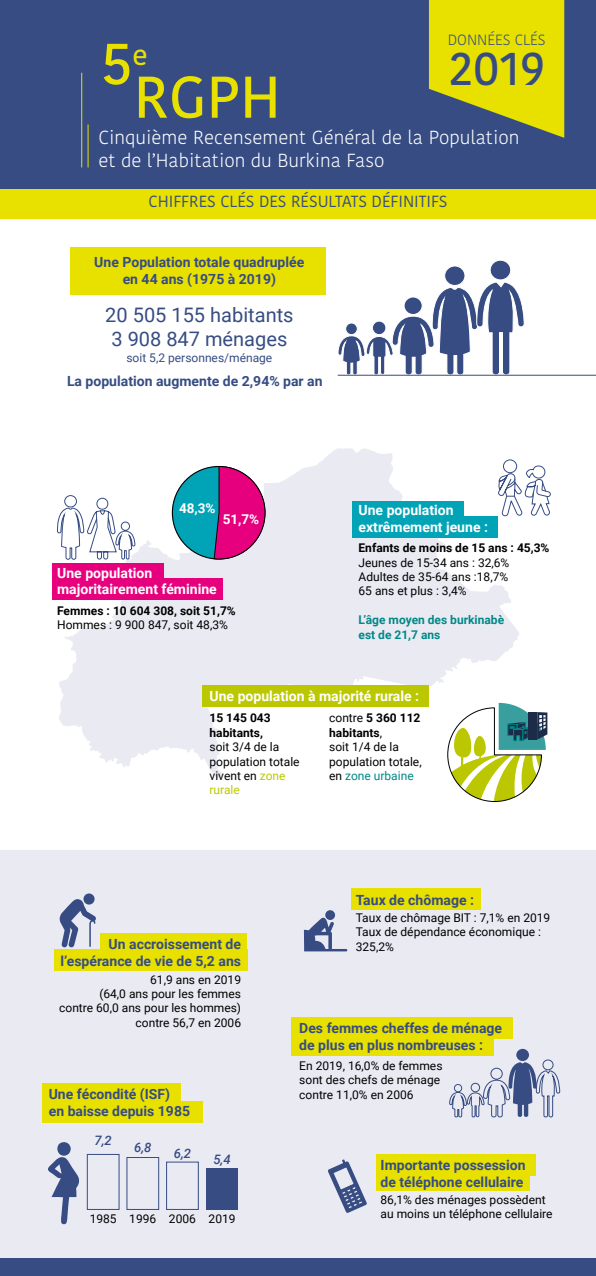
<style>
.page{position:relative;width:596px;height:1276px;background:#fff}
.page>*{position:absolute;margin:0;border:0;box-sizing:border-box;transform-origin:0 0}
.t1{font:500 58.6px "Kohinoor Devanagari";color:#e8e100}
.t2{font:500 46.6px "Kohinoor Devanagari";color:#364c83}
.t3{font:20px/24px "Roboto";color:#364c83;text-align:center}
.t4{font:300 18.8px/22.6px "Kohinoor Devanagari";color:#fff}
.t5{font:16.1px "Kohinoor Devanagari";color:#364c83}
.t6{font:300 14.8px "Kohinoor Devanagari";color:#364c83}
.t7{font:700 14px/16.8px "Roboto";color:#364c83}
.t8{font:700 14px/16.8px "Roboto";color:#fff}
.t9{font:700 13.5px "Roboto";color:#fff}
.t10{font:italic 500 13px "Roboto";color:#364c83}
.t11{font:12px/14.4px "Roboto";color:#000}
.t12{font:700 12px/14.4px "Roboto";color:#000}
.t13{font:700 12px/14.4px "Roboto";color:#008987}
.t14{font:12px "Roboto";color:#364c83}
.s1{color:#bbc801}
.s2{font-weight:700}
.s3{color:#008987}
</style>
<div class="page">
<div style="left:0;top:0;width:595px;height:218px;background:#364c83"></div>
<div style="left:70px;top:247px;width:255px;height:48px;background:#e8e100"></div>
<div style="left:0;top:189px;width:595px;height:29px;background:#e8e100"></div>
<svg style="left:429px;top:0;width:135px;height:138px"></svg>
<div style="left:0;top:850px;width:595px;height:426px;background:#eaeaf3"></div>
<svg style="left:59px;top:448px;width:460px;height:330px;fill:#eaeaf3"></svg>
<hr style="left:87px;top:124px;width:1px;height:43px;background:#e8e100">
<hr style="left:81px;top:73px;width:1px;height:94px;background:#e8e100">
<svg style="left:338px;top:260px;width:186px;height:115px"></svg>
<svg style="left:57px;top:495px;width:78px;height:116px"></svg>
<div style="left:97px;top:498px;width:11px;height:11px;background:#fff;border-radius:50%"></div>
<div style="left:96px;top:498px;width:12px;height:11px;border:1px solid #364c83;border-radius:50%"></div>
<svg style="left:497px;top:455px;width:53px;height:62px"></svg>
<svg style="left:449px;top:1049px;width:111px;height:116px"></svg>
<svg style="left:59px;top:893px;width:37px;height:54px"></svg>
<div style="left:325px;top:910px;width:10px;height:10px;background:#364c83;border-radius:50%"></div>
<svg style="left:304px;top:917px;width:43px;height:34px"></svg>
<div style="left:351px;top:888px;width:129px;height:22px;background:#e8e100"></div>
<div style="left:100px;top:932px;width:147px;height:22px;background:#e8e100"></div>
<div style="left:52px;top:563px;width:112px;height:22px;background:#e6007d"></div>
<div style="left:351px;top:501px;width:112px;height:22px;background:#00a4b6"></div>
<div style="left:202px;top:685px;width:227px;height:22px;background:#bbc801"></div>
<div style="left:351px;top:516px;width:146px;height:22px;background:#00a4b6"></div>
<div style="left:52px;top:578px;width:171px;height:22px;background:#e6007d"></div>
<div style="left:291px;top:1017px;width:220px;height:22px;background:#e8e100"></div>
<div style="left:42px;top:1083px;width:138px;height:22px;background:#e8e100"></div>
<div style="left:376px;top:1154px;width:159px;height:22px;background:#e8e100"></div>
<div style="left:376px;top:1169px;width:154px;height:22px;background:#e8e100"></div>
<div style="left:42px;top:1101px;width:160px;height:22px;background:#e8e100"></div>
<div style="left:291px;top:1034px;width:202px;height:22px;background:#e8e100"></div>
<div style="left:54px;top:949px;width:193px;height:22px;background:#e8e100"></div>
<svg style="left:48px;top:1142px;width:31px;height:82px"></svg>
<div style="left:87px;top:1154px;width:32px;height:55px;border:1px solid #364c83"></div>
<div style="left:127px;top:1157px;width:32px;height:52px;border:1px solid #364c83"></div>
<div style="left:166px;top:1161px;width:32px;height:48px;border:1px solid #364c83"></div>
<div style="left:206px;top:1168px;width:32px;height:41px;background:#364c83"></div>
<div style="left:172px;top:466px;width:93px;height:93px;background:#00a4b6;border-radius:50%"></div>
<svg style="left:213px;top:466px;width:52px;height:94px"></svg>
<svg style="left:447px;top:703px;width:100px;height:99px"></svg>
<div style="left:0;top:1258px;width:595px;height:18px;background:#364c83"></div>
<hr style="left:337px;top:375px;width:258px;height:1px;background:#364c83">
<svg style="left:328px;top:1159px;width:39px;height:54px"></svg>
<p class="t6" style="left:447px;top:31px;width:99px">DONNÉES CLÉS</p>
<h1 class="t1" style="left:101px;top:30px;width:49px">5<sup>e</sup></h1>
<h2 class="t2" style="left:449px;top:42px;width:98px">2019</h2>
<h1 class="t1" style="left:133px;top:63px;width:149px">RGPH</h1>
<h3 class="t4" style="left:98px;top:126px;width:422px">Cinquième Recensement Général de la Population et de l’Habitation du Burkina Faso</h3>
<h3 class="t5" style="left:148px;top:192px;width:300px">CHIFFRES CLÉS DES RÉSULTATS DÉFINITIFS</h3>
<p class="t7" style="left:94px;top:253px;width:211px;text-align:center">Une Population totale quadruplée en 44 ans (1975 à 2019)</p>
<h3 class="t3" style="left:105px;top:302px;width:190px">20 505 155 habitants<br>3 908 847 ménages</h3>
<p class="t14" style="left:126px;top:350px;width:147px">soit 5,2 personnes/ménage</p>
<p class="t7" style="left:67px;top:372px;width:257px">La population augmente de 2,94% par an</p>
<p class="t9" style="left:179px;top:499px;width:38px">48,3%</p>
<p class="t9" style="left:222px;top:509px;width:38px">51,7%</p>
<p class="t8" style="left:57px;top:564px;width:161px">Une population majoritairement féminine</p>
<p class="t12" style="left:57px;top:602px;width:180px">Femmes : 10 604 308, soit 51,7%</p>
<p class="t11" style="left:57px;top:617px;width:172px">Hommes : 9 900 847, soit 48,3%</p>
<p class="t8" style="left:358px;top:501px;width:131px">Une population extrêmement jeune :</p>
<p class="t12" style="left:358px;top:540px;width:192px">Enfants de moins de 15 ans : 45,3%</p>
<p class="t11" style="left:358px;top:554px;width:152px;text-align:justify">Jeunes de 15-34 ans : 32,6% Adultes de 35-64 ans :18,7% 65 ans et plus : 3,4%</p>
<p class="t13" style="left:358px;top:612px;width:147px">L’âge moyen des burkinabè est de 21,7 ans</p>
<p class="t8" style="left:209px;top:687px;width:211px">Une population à majorité rurale :</p>
<p class="t12" style="left:209px;top:710px;width:63px">15 145 043 habitants,</p>
<p class="t11" style="left:209px;top:739px;width:92px">soit 3/4 de la population totale vivent en <span class="s1">zone rurale</span></p>
<p class="t11" style="left:329px;top:710px;width:94px">contre <span class="s2">5 360 112 habitants</span>,<br>soit 1/4 de la population totale, en <span class="s3">zone urbaine</span></p>
<p class="t7" style="left:355px;top:890px;width:120px">Taux de chômage :</p>
<p class="t11" style="left:355px;top:910px;width:196px">Taux de chômage BIT : 7,1% en 2019<br>Taux de dépendance économique :</p>
<p class="t7" style="left:109px;top:935px;width:134px">Un accroissement de</p>
<p class="t11" style="left:355px;top:938px;width:40px">325,2%</p>
<p class="t7" style="left:61px;top:952px;width:182px">l’espérance de vie de 5,2 ans</p>
<p class="t11" style="left:59px;top:971px;width:183px;text-align:right">61,9 ans en 2019<br>(64,0 ans pour les femmes<br>contre 60,0 ans pour les hommes) contre 56,7 en 2006</p>
<p class="t7" style="left:299px;top:1019px;width:204px">Des femmes cheffes de ménage de plus en plus nombreuses :</p>
<p class="t11" style="left:299px;top:1058px;width:145px">En 2019, 16,0% de femmes sont des chefs de ménage</p>
<p class="t7" style="left:49px;top:1085px;width:123px">Une fécondité (ISF)</p>
<p class="t11" style="left:299px;top:1087px;width:116px">contre 11,0% en 2006</p>
<p class="t7" style="left:49px;top:1102px;width:143px">en baisse depuis 1985</p>
<p class="t10" style="left:94px;top:1131px;width:19px">7,2</p>
<p class="t10" style="left:134px;top:1137px;width:19px">6,8</p>
<p class="t10" style="left:174px;top:1144px;width:19px">6,2</p>
<p class="t10" style="left:213px;top:1150px;width:19px">5,4</p>
<p class="t7" style="left:380px;top:1156px;width:146px">Importante possession de téléphone cellulaire</p>
<p class="t11" style="left:380px;top:1192px;width:173px">86,1% des ménages possèdent au moins un téléphone cellulaire</p>
<p class="t11" style="left:90px;top:1211px;width:147px">1985 1996 2006 2019</p>
</div>
